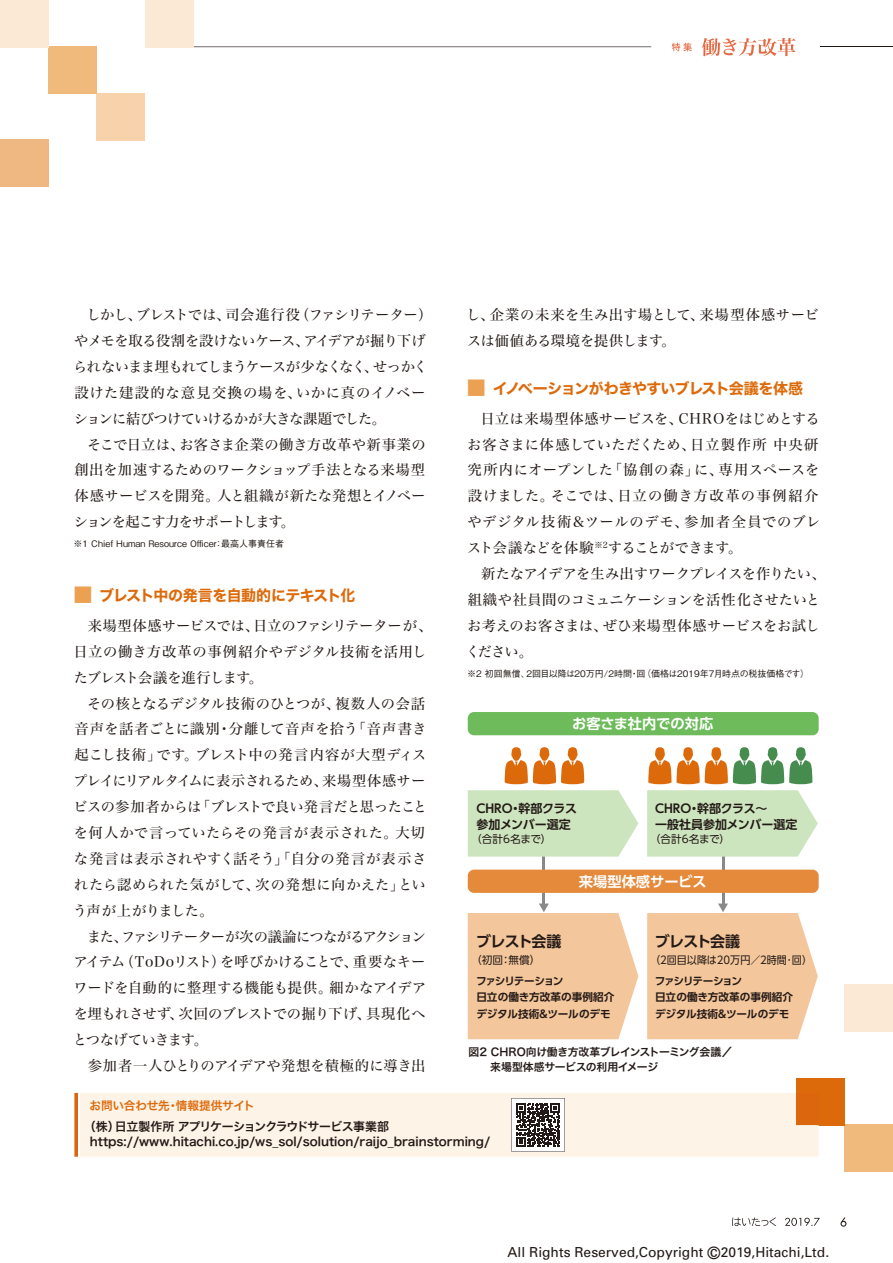
<style>
.page{position:relative;width:893px;height:1263px;background:#fff}
.page>*{position:absolute;margin:0;border:0;box-sizing:border-box;transform-origin:0 0}
.t1{font:15px "Hira Kaku Std N W7 90 pv RKSJ H";letter-spacing:-.05em;color:#dd6a0a}
.t2{font:15px "UD Shin Go Pro De Bold 90 pv RKSJ H";letter-spacing:-.04em;color:#231916}
.t3{font:14.25px/26px "Hira Min Std W4 90 pv RKSJ H";color:#231916;text-align:justify}
.t4{font:14.25px/26px "Hira Min Std W4 90 pv RKSJ H";letter-spacing:.02em;color:#231916}
.t5{font:14.25px/26px "Hira Min Std W4 90 pv RKSJ H";letter-spacing:.035em;color:#231916}
.t6{font:14.25px/26px "Hira Min Std W4 90 pv RKSJ H";letter-spacing:-.035em;color:#231916}
.t7{font:14.25px/26px "Hira Min Std W4 90 pv RKSJ H";letter-spacing:-.02em;color:#231916}
.t8{font:14.25px "UD Shin Go Pro De Bold 90 pv RKSJ H";color:#fff}
.t9{font:13.8px "Univers";color:#231916}
.t10{font:12px/15px "Hira Kaku Std N W6 90 pv RKSJ H";color:#231916}
.t11{font:12px/16px "UD Shin Go Pro De Bold 90 pv RKSJ H";color:#231916}
.t12{font:11.7px "Hira Kaku Std N W6 90 pv RKSJ H";letter-spacing:-.02em;color:#dd6a0a}
.t13{font:10.8px/15px "Hira Kaku Std N W6 90 pv RKSJ H";letter-spacing:-.03em;color:#231916}
.t14{font:10.65px/16.2px "UD Shin Go Pro De Bold 90 pv RKSJ H";letter-spacing:-.005em;color:#231916}
.t15{font:10.65px "UD Shin Go Pro Regular 90 pv RKSJ H";color:#231916}
.t16{font:10.65px "UD Shin Go Pro Regular 90 pv RKSJ H";color:#231916;scale:.95 1}
.t17{font:9px "Gothic BBB Pro Medium 90 pv RKSJ H";color:#231916}
.s1{font-size:21.75px;color:#eca152}
.s2{font-size:16.95px}
</style>
<div class="page">
<svg style="left:840px;top:1217px;width:6px;height:10px"></svg>
<svg style="left:785px;top:1218px;width:35px;height:8px"></svg>
<svg style="left:732px;top:1217px;width:44px;height:9px"></svg>
<div style="left:844px;top:985px;width:49px;height:47px;background:#fce9d5"></div>
<div style="left:844px;top:1124px;width:49px;height:48px;background:#f1ba7d"></div>
<div style="left:796px;top:1078px;width:49px;height:47px;background:#dd6a0a"></div>
<div style="left:145px;top:0;width:49px;height:47px;background:#fce9d5"></div>
<div style="left:0;top:140px;width:49px;height:47px;background:#efb781"></div>
<div style="left:97px;top:93px;width:48px;height:47px;background:#f7d2aa"></div>
<div style="left:48px;top:47px;width:49px;height:47px;background:#f1ba7d"></div>
<div style="left:0;top:0;width:49px;height:47px;background:#fce9d5"></div>
<hr style="left:194px;top:47px;width:457px;height:1px;background:#231916">
<hr style="left:820px;top:47px;width:73px;height:1px;background:#231916">
<div style="left:80px;top:1093px;width:739px;height:64px;background:#fdf3e7"></div>
<div style="left:796px;top:1093px;width:23px;height:32px;background:#dc660d"></div>
<div style="left:74px;top:1093px;width:5px;height:64px;background:#dc660d"></div>
<svg style="left:672px;top:43px;width:20px;height:8px"></svg>
<svg style="left:702px;top:38px;width:94px;height:18px"></svg>
<svg style="left:511px;top:1098px;width:54px;height:53px"></svg>
<div style="left:468px;top:712px;width:351px;height:23px;background:#6dbb5a;border-radius:6px"></div>
<hr style="left:542px;top:840px;width:3px;height:65px;background:#898989">
<svg style="left:468px;top:903px;width:170px;height:136px;background:#f4cca6"></svg>
<hr style="left:722px;top:840px;width:2px;height:65px;background:#898989">
<svg style="left:647px;top:903px;width:171px;height:136px;background:#f4cda7"></svg>
<svg style="left:648px;top:780px;width:23px;height:4px"></svg>
<hr style="left:789px;top:780px;width:23px;height:4px;background:#458c4e;border-radius:50%">
<hr style="left:761px;top:780px;width:23px;height:4px;background:#458c4e;border-radius:50%">
<svg style="left:733px;top:780px;width:23px;height:4px"></svg>
<svg style="left:705px;top:780px;width:23px;height:4px"></svg>
<svg style="left:648px;top:747px;width:164px;height:35px"></svg>
<hr style="left:677px;top:780px;width:23px;height:4px;background:#dd6a0a;border-radius:50%">
<hr style="left:505px;top:780px;width:23px;height:4px;background:#dd6a0a;border-radius:50%">
<svg style="left:561px;top:780px;width:23px;height:4px"></svg>
<svg style="left:505px;top:747px;width:79px;height:35px"></svg>
<hr style="left:533px;top:780px;width:23px;height:4px;background:#dd6a0a;border-radius:50%">
<div style="left:468px;top:870px;width:351px;height:23px;background:#e5893b;border-radius:6px"></div>
<svg style="left:468px;top:790px;width:170px;height:67px;background:#d0e6c2"></svg>
<svg style="left:647px;top:790px;width:171px;height:67px;background:#d0e6c3"></svg>
<p class="t6" style="left:73px;top:304px;width:361px;text-indent:13px">しかし、ブレストでは、司会進行役（ファシリテーター）やメモを取る役割を設けないケース、アイデアが掘り下げられないまま埋もれてしまうケースが少なくなく、せっかく設けた建設的な意見交換の場を、いかに真のイノベーションに結びつけていけるかが大きな課題でした。</p>
<p class="t3" style="left:74px;top:433px;width:353px;text-indent:13px">そこで日立は、お客さま企業の働き方改革や新事業の創出を加速するためのワークショップ手法となる来場型体感サービスを開発。人と組織が新たな発想とイノベーションを起こす力をサポートします。</p>
<p class="t17" style="left:74px;top:540px;width:212px">※１ Chief Human Resource Officer：最高人事責任者</p>
<p class="t1" style="left:72px;top:590px;width:285px"><span class="s1">■</span> ブレスト中の発言を自動的にテキスト化</p>
<p class="t3" style="left:74px;top:614px;width:360px;text-align:left;text-indent:14px">来場型体感サービスでは、日立のファシリテーターが、日立の働き方改革の事例紹介やデジタル技術を活用したブレスト会議を進行します。</p>
<p class="t4" style="left:73px;top:692px;width:356px;text-indent:14px">その核となるデジタル技術のひとつが、複数人の会話音声を話者ごとに識別・分離して音声を拾う「音声書き起こし技術」です。ブレスト中の発言内容が大型ディスプレイにリアルタイムに表示されるため、来場型体感サービスの参加者からは「ブレストで良い発言だと思ったことを何人かで言っていたらその発言が表示された。大切な発言は表示されやすく話そう」「自分の発言が表示されたら認められた気がして、次の発想に向かえた」という声が上がりました。</p>
<p class="t3" style="left:73px;top:925px;width:355px;text-indent:14px">また、ファシリテーターが次の議論につながるアクションアイテム（ToDoリスト）を呼びかけることで、重要なキーワードを自動的に整理する機能も提供。細かなアイデアを埋もれさせず、次回のブレストでの掘り下げ、具現化へとつなげていきます。</p>
<p class="t3" style="left:88px;top:1055px;width:339px">参加者一人ひとりのアイデアや発想を積極的に導き出</p>
<p class="t3" style="left:466px;top:304px;width:354px">し、企業の未来を生み出す場として、来場型体感サービスは価値ある環境を提供します。</p>
<p class="t1" style="left:465px;top:383px;width:339px"><span class="s1">■</span> イノベーションがわきやすいブレスト会議を体感</p>
<p class="t5" style="left:467px;top:407px;width:355px;text-indent:13px">日立は来場型体感サービスを、CHROをはじめとするお客さまに体感していただくため、日立製作所 中央研究所内にオープンした「協創の森」に、専用スペースを設けました。そこでは、日立の働き方改革の事例紹介やデジタル技術＆ツールのデモ、参加者全員でのブレスト会議などを体験<sup>※2</sup>することができます。</p>
<p class="t7" style="left:466px;top:563px;width:361px;text-indent:15px">新たなアイデアを生み出すワークプレイスを作りたい、組織や社員間のコミュニケーションを活性化させたいとお考えのお客さまは、ぜひ来場型体感サービスをお試しください。</p>
<p class="t17" style="left:467px;top:670px;width:344px">※2 初回無償、2回目以降は20万円/2時間・回（価格は2019年7月時点の税抜価格です）</p>
<p class="t8" style="left:572px;top:718px;width:143px">お客さま社内での対応</p>
<p class="t11" style="left:476px;top:802px;width:102px">CHRO・幹部クラス参加メンバー選定</p>
<p class="t15" style="left:471px;top:835px;width:82px">（合計6名まで）</p>
<p class="t11" style="left:655px;top:802px;width:144px">CHRO・幹部クラス～<br>一般社員参加メンバー選定</p>
<p class="t15" style="left:650px;top:835px;width:82px">（合計6名まで）</p>
<p class="t8" style="left:579px;top:876px;width:129px">来場型体感サービス</p>
<p class="t2" style="left:476px;top:936px;width:87px">ブレスト会議</p>
<p class="t15" style="left:471px;top:956px;width:65px">（初回：無償)</p>
<p class="t14" style="left:476px;top:974px;width:140px">ファシリテーション<br>日立の働き方改革の事例紹介デジタル技術＆ツールのデモ</p>
<p class="t2" style="left:655px;top:936px;width:87px">ブレスト会議</p>
<p class="t16" style="left:650px;top:956px;width:172px">（2回目以降は20万円／2時間･回）</p>
<p class="t14" style="left:655px;top:974px;width:140px">ファシリテーション<br>日立の働き方改革の事例紹介デジタル技術＆ツールのデモ</p>
<p class="t13" style="left:468px;top:1045px;width:265px">図2 CHRO向け働き方改革ブレインストーミング会議／　　来場型体感サービスの利用イメージ</p>
<p class="t12" style="left:90px;top:1101px;width:167px">お問い合わせ先・情報提供サイト</p>
<p class="t10" style="left:90px;top:1121px;width:402px;text-indent:-6px">（株）日立製作所 アプリケーションクラウドサービス事業部https://www.hitachi.co.jp/ws_sol/solution/raijo_brainstorming/</p>
<p class="t9" style="left:508px;top:1247px;width:323px">All Rights Reserved,Copyright <span class="s2">©</span>2019,Hitachi,Ltd.</p>
</div>
